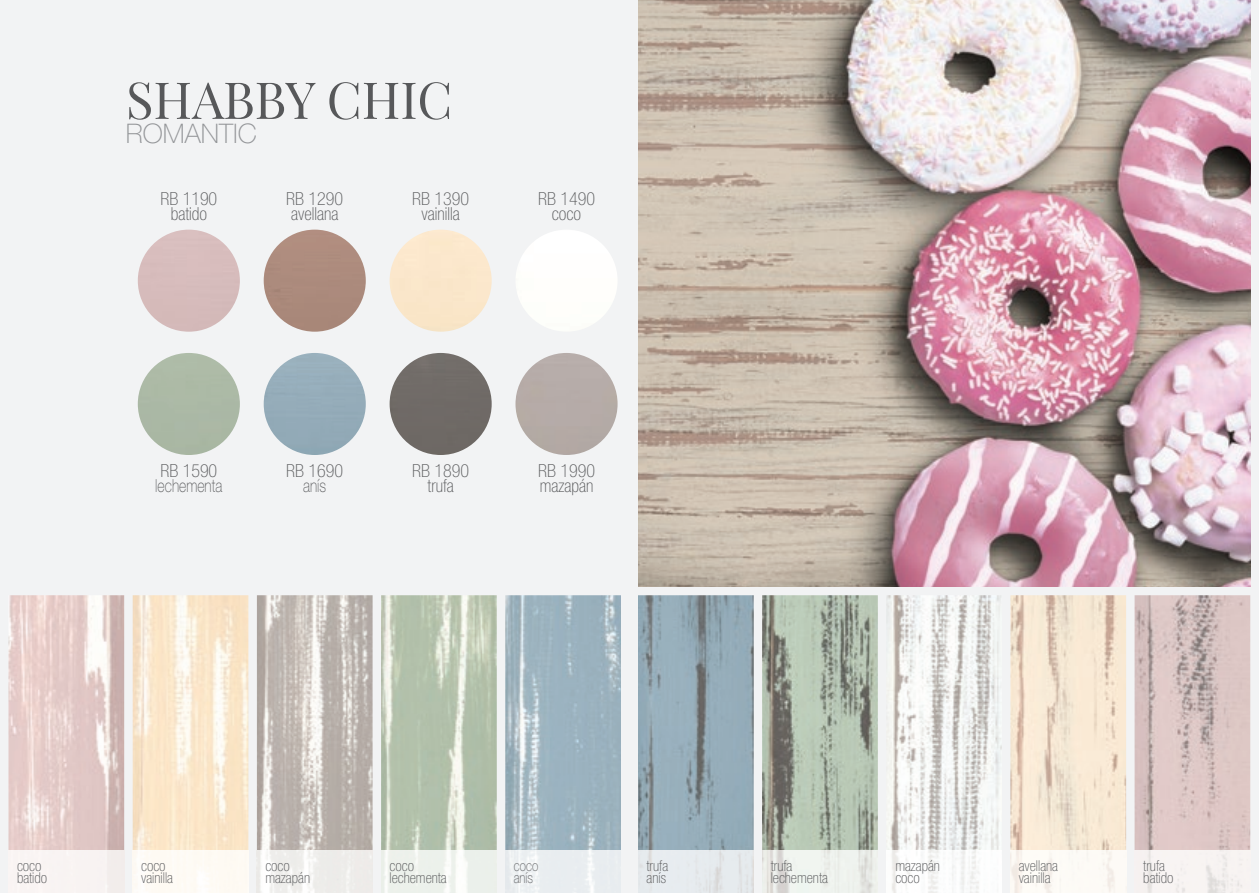
<style>
.page{position:relative;width:1259px;height:893px;background:#f2f3f4}
.page>*{position:absolute;margin:0;border:0;box-sizing:border-box;transform-origin:0 0}
.t1{font:51px "Playfair Display";letter-spacing:-.005em;color:#57585a}
.t2{font:100 27px "Helvetica Neue LT Std";color:#939598}
.t3{font:100 condensed 18px/15px "Helvetica Neue LT Std";color:#57585a;text-align:center}
.t4{font:100 18px "Helvetica Neue LT Std";color:#57585a;scale:.77 1}
.t5{font:100 condensed 15px/12px "Helvetica Neue LT Std";color:#57585a}
.t6{font:100 15px/12px "Helvetica Neue LT Std";color:#57585a;scale:.77 1}
</style>
<div class="page">
<img style="left:638px;top:0;width:612px;height:587px">
<div style="left:138px;top:230px;width:102px;height:102px;background:#d6bcbc;border-radius:51px"></div>
<div style="left:264px;top:230px;width:102px;height:102px;background:#ac8b7d;border-radius:51px"></div>
<div style="left:389px;top:230px;width:103px;height:102px;background:#fae7cb;border-radius:51px"></div>
<div style="left:515px;top:353px;width:102px;height:102px;background:#b6aba8;border-radius:51px"></div>
<div style="left:515px;top:230px;width:102px;height:102px;background:#fffefb;border-radius:51px"></div>
<div style="left:138px;top:353px;width:102px;height:102px;background:#abb9a5;border-radius:51px"></div>
<div style="left:389px;top:353px;width:103px;height:102px;background:#706a67;border-radius:51px"></div>
<div style="left:264px;top:353px;width:102px;height:102px;background:#95acb9;border-radius:51px"></div>
<img style="left:1134px;top:595px;width:116px;height:255px">
<img style="left:638px;top:595px;width:115px;height:255px">
<img style="left:886px;top:595px;width:116px;height:255px">
<img style="left:762px;top:595px;width:116px;height:255px">
<img style="left:1010px;top:595px;width:116px;height:255px">
<img style="left:1147px;top:850px;width:95px;height:43px">
<img style="left:638px;top:850px;width:115px;height:43px">
<img style="left:886px;top:850px;width:116px;height:43px">
<img style="left:762px;top:850px;width:115px;height:43px">
<img style="left:1010px;top:850px;width:116px;height:43px">
<img style="left:381px;top:595px;width:116px;height:255px">
<img style="left:381px;top:850px;width:116px;height:43px">
<img style="left:257px;top:595px;width:115px;height:255px">
<img style="left:257px;top:850px;width:115px;height:43px">
<img style="left:133px;top:595px;width:115px;height:255px">
<div style="left:133px;top:850px;width:115px;height:43px;background:#fefaf4"></div>
<img style="left:9px;top:595px;width:115px;height:255px">
<img style="left:26px;top:864px;width:16px;height:29px">
<img style="left:505px;top:595px;width:116px;height:255px">
<img style="left:505px;top:850px;width:116px;height:43px">
<h1 class="t1" style="left:126px;top:68px;width:328px">SHABBY CHIC</h1>
<h2 class="t2" style="left:126px;top:118px;width:132px">ROMANTIC</h2>
<p class="t3" style="left:160px;top:191px;width:58px">RB 1190 batido</p>
<p class="t3" style="left:286px;top:191px;width:58px;text-align:left">RB 1290 avellana</p>
<p class="t3" style="left:412px;top:191px;width:58px">RB 1390 vainilla</p>
<p class="t3" style="left:538px;top:191px;width:58px">RB 1490 coco</p>
<p class="t3" style="left:160px;top:463px;width:58px">RB 1590</p>
<p class="t4" style="left:155px;top:476px;width:89px">lechementa</p>
<p class="t3" style="left:286px;top:463px;width:58px">RB 1690</p>
<p class="t4" style="left:303px;top:476px;width:32px">anís</p>
<p class="t3" style="left:412px;top:463px;width:58px">RB 1890 trufa</p>
<p class="t3" style="left:538px;top:463px;width:58px;text-align:left">RB 1990 mazapán</p>
<p class="t5" style="left:265px;top:860px;width:46px">coco mazapán</p>
<p class="t5" style="left:895px;top:860px;width:46px">mazapán coco</p>
<p class="t5" style="left:17px;top:860px;width:32px">coco batido</p>
<p class="t5" style="left:646px;top:860px;width:23px">trufa anís</p>
<p class="t5" style="left:141px;top:860px;width:33px">coco vainilla</p>
<p class="t5" style="left:770px;top:860px;width:59px">trufa lechementa</p>
<p class="t5" style="left:389px;top:860px;width:59px">coco lechementa</p>
<p class="t5" style="left:1018px;top:860px;width:41px">avellana vainilla</p>
<p class="t6" style="left:514px;top:860px;width:33px">coco anís</p>
<p class="t5" style="left:1143px;top:860px;width:32px">trufa batido</p>
</div>
